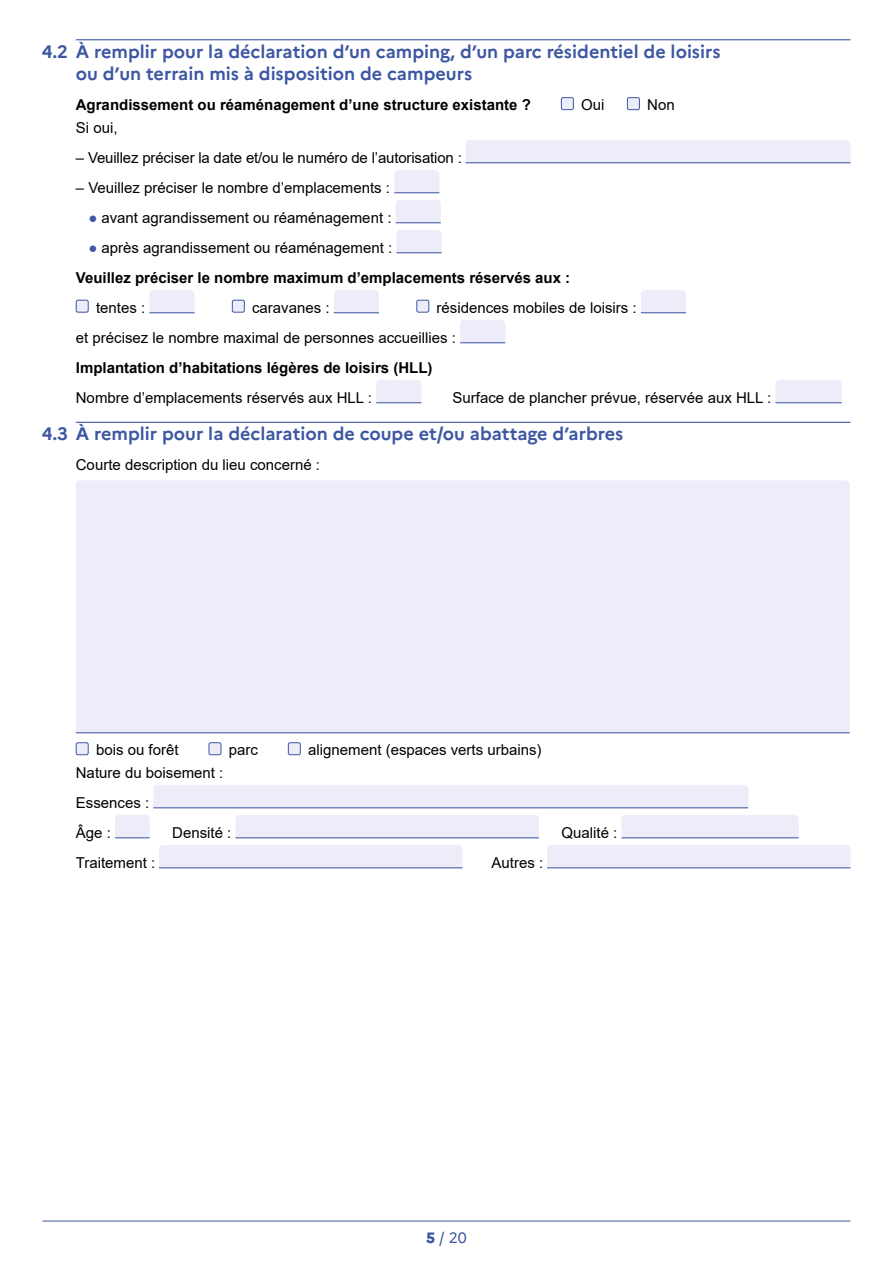
<style>
.page{position:relative;width:893px;height:1263px;background:#fff}
.page>*{position:absolute;margin:0;border:0;box-sizing:border-box;transform-origin:0 0}
.h3_-_titre_sous-part{font:700 18px/22.5px "Marianne";color:#3e57a3}
.sur-titre_champs_-_n{font:15px "Arial";color:#000}
.sur-titre_champs_-_n-2{font:700 15px "Arial";color:#000}
.t1{font:15px "Marianne";color:#3e57a3}
.s1{color:#3e57a3}
.s2{font-weight:800}
</style>
<div class="page">
<hr style="left:43px;top:1221px;width:807px;height:1px;background:#3e57a3">
<hr style="left:76px;top:39px;width:774px;height:1px;background:#3e57a3">
<div style="left:561px;top:98px;width:12px;height:12px;background:#ecedf8;border-radius:2px"></div>
<div style="left:561px;top:97px;width:13px;height:13px;border:1px solid #3e57a3;border-radius:2px"></div>
<div style="left:627px;top:98px;width:12px;height:12px;background:#ecedf8;border-radius:2px"></div>
<div style="left:627px;top:97px;width:13px;height:13px;border:1px solid #3e57a3;border-radius:2px"></div>
<div style="left:466px;top:140px;width:384px;height:22px;background:#ecedf8"></div>
<hr style="left:466px;top:162px;width:384px;height:1px;background:#3e57a3">
<svg style="left:394px;top:170px;width:45px;height:22px"></svg>
<hr style="left:394px;top:192px;width:45px;height:1px;background:#3e57a3">
<svg style="left:396px;top:200px;width:45px;height:22px"></svg>
<hr style="left:396px;top:222px;width:45px;height:1px;background:#3e57a3">
<svg style="left:397px;top:230px;width:45px;height:22px"></svg>
<hr style="left:397px;top:252px;width:45px;height:1px;background:#3e57a3">
<div style="left:76px;top:300px;width:12px;height:12px;background:#ecedf8;border-radius:2px"></div>
<div style="left:76px;top:300px;width:13px;height:13px;border:1px solid #3e57a3;border-radius:2px"></div>
<svg style="left:149px;top:290px;width:45px;height:22px"></svg>
<hr style="left:149px;top:312px;width:45px;height:1px;background:#3e57a3">
<div style="left:232px;top:300px;width:12px;height:12px;background:#ecedf8;border-radius:2px"></div>
<div style="left:232px;top:300px;width:13px;height:13px;border:1px solid #3e57a3;border-radius:2px"></div>
<svg style="left:334px;top:290px;width:45px;height:22px"></svg>
<hr style="left:334px;top:312px;width:45px;height:1px;background:#3e57a3">
<div style="left:417px;top:300px;width:12px;height:12px;background:#ecedf8;border-radius:2px"></div>
<div style="left:416px;top:300px;width:13px;height:13px;border:1px solid #3e57a3;border-radius:2px"></div>
<svg style="left:641px;top:290px;width:45px;height:22px"></svg>
<hr style="left:641px;top:312px;width:45px;height:1px;background:#3e57a3">
<svg style="left:460px;top:320px;width:45px;height:22px"></svg>
<hr style="left:460px;top:342px;width:45px;height:1px;background:#3e57a3">
<svg style="left:376px;top:380px;width:45px;height:22px"></svg>
<hr style="left:376px;top:402px;width:45px;height:1px;background:#3e57a3">
<svg style="left:776px;top:380px;width:66px;height:22px"></svg>
<hr style="left:775px;top:402px;width:67px;height:1px;background:#3e57a3">
<hr style="left:76px;top:422px;width:774px;height:1px;background:#3e57a3">
<div style="left:76px;top:480px;width:774px;height:252px;background:#ecedf8"></div>
<hr style="left:76px;top:732px;width:774px;height:1px;background:#3e57a3">
<div style="left:76px;top:743px;width:12px;height:12px;background:#ecedf8;border-radius:2px"></div>
<div style="left:76px;top:742px;width:13px;height:13px;border:1px solid #3e57a3;border-radius:2px"></div>
<div style="left:209px;top:743px;width:12px;height:12px;background:#ecedf8;border-radius:2px"></div>
<div style="left:209px;top:742px;width:12px;height:13px;border:1px solid #3e57a3;border-radius:2px"></div>
<div style="left:288px;top:743px;width:12px;height:12px;background:#ecedf8;border-radius:2px"></div>
<div style="left:288px;top:742px;width:13px;height:13px;border:1px solid #3e57a3;border-radius:2px"></div>
<div style="left:153px;top:785px;width:595px;height:22px;background:#ecedf8"></div>
<hr style="left:153px;top:807px;width:595px;height:1px;background:#3e57a3">
<svg style="left:115px;top:815px;width:35px;height:22px"></svg>
<hr style="left:115px;top:837px;width:35px;height:1px;background:#3e57a3">
<div style="left:236px;top:815px;width:303px;height:22px;background:#ecedf8"></div>
<hr style="left:236px;top:837px;width:303px;height:1px;background:#3e57a3">
<div style="left:622px;top:815px;width:177px;height:22px;background:#ecedf8"></div>
<hr style="left:621px;top:837px;width:178px;height:1px;background:#3e57a3">
<div style="left:159px;top:845px;width:303px;height:22px;background:#ecedf8"></div>
<hr style="left:159px;top:867px;width:303px;height:1px;background:#3e57a3">
<div style="left:547px;top:845px;width:303px;height:22px;background:#ecedf8"></div>
<hr style="left:547px;top:867px;width:303px;height:1px;background:#3e57a3">
<p class="h3_-_titre_sous-part" style="left:76px;top:40px;width:646px;text-indent:-34px">4.2 À remplir pour la déclaration d’un camping, d’un parc résidentiel de loisirs ou d’un terrain mis à disposition de campeurs</p>
<p class="sur-titre_champs_-_n-2" style="left:76px;top:94px;width:457px">Agrandissement ou réaménagement d’une structure existante ?</p>
<p class="sur-titre_champs_-_n" style="left:581px;top:94px;width:25px">Oui</p>
<p class="sur-titre_champs_-_n" style="left:647px;top:94px;width:29px">Non</p>
<p class="sur-titre_champs_-_n" style="left:76px;top:117px;width:43px">Si oui,</p>
<p class="sur-titre_champs_-_n" style="left:76px;top:147px;width:388px">– Veuillez préciser la date et/ou le numéro de l’autorisation :</p>
<p class="sur-titre_champs_-_n" style="left:76px;top:177px;width:316px">– Veuillez préciser le nombre d’emplacements :</p>
<p class="sur-titre_champs_-_n" style="left:89px;top:207px;width:304px"><span class="s1">●</span> avant agrandissement ou réaménagement :</p>
<p class="sur-titre_champs_-_n" style="left:89px;top:237px;width:305px"><span class="s1">●</span> après agrandissement ou réaménagement :</p>
<p class="sur-titre_champs_-_n-2" style="left:76px;top:267px;width:496px">Veuillez préciser le nombre maximum d’emplacements réservés aux :</p>
<p class="sur-titre_champs_-_n" style="left:96px;top:297px;width:51px">tentes :</p>
<p class="sur-titre_champs_-_n" style="left:252px;top:297px;width:79px">caravanes :</p>
<p class="sur-titre_champs_-_n" style="left:437px;top:297px;width:202px">résidences mobiles de loisirs :</p>
<p class="sur-titre_champs_-_n" style="left:76px;top:327px;width:382px">et précisez le nombre maximal de personnes accueillies :</p>
<p class="sur-titre_champs_-_n-2" style="left:76px;top:357px;width:358px">Implantation d’habitations légères de loisirs (HLL)</p>
<p class="sur-titre_champs_-_n" style="left:76px;top:387px;width:298px">Nombre d’emplacements réservés aux HLL :</p>
<p class="sur-titre_champs_-_n" style="left:452px;top:387px;width:320px">Surface de plancher prévue, réservée aux HLL :</p>
<p class="h3_-_titre_sous-part" style="left:42px;top:422px;width:583px">4.3 À remplir pour la déclaration de coupe et/ou abattage d’arbres</p>
<p class="sur-titre_champs_-_n" style="left:76px;top:454px;width:246px">Courte description du lieu concerné :</p>
<p class="sur-titre_champs_-_n" style="left:96px;top:739px;width:84px">bois ou forêt</p>
<p class="sur-titre_champs_-_n" style="left:229px;top:739px;width:31px">parc</p>
<p class="sur-titre_champs_-_n" style="left:308px;top:739px;width:235px">alignement (espaces verts urbains)</p>
<p class="sur-titre_champs_-_n" style="left:76px;top:762px;width:149px">Nature du boisement :</p>
<p class="sur-titre_champs_-_n" style="left:76px;top:792px;width:75px">Essences :</p>
<p class="sur-titre_champs_-_n" style="left:76px;top:822px;width:37px">Âge :</p>
<p class="sur-titre_champs_-_n" style="left:172px;top:822px;width:61px">Densité :</p>
<p class="sur-titre_champs_-_n" style="left:561px;top:822px;width:57px">Qualité :</p>
<p class="sur-titre_champs_-_n" style="left:76px;top:852px;width:81px">Traitement :</p>
<p class="sur-titre_champs_-_n" style="left:492px;top:852px;width:53px">Autres :</p>
<p class="t1" style="left:426px;top:1226px;width:42px"><span class="s2">5</span> / 20</p>
</div>
